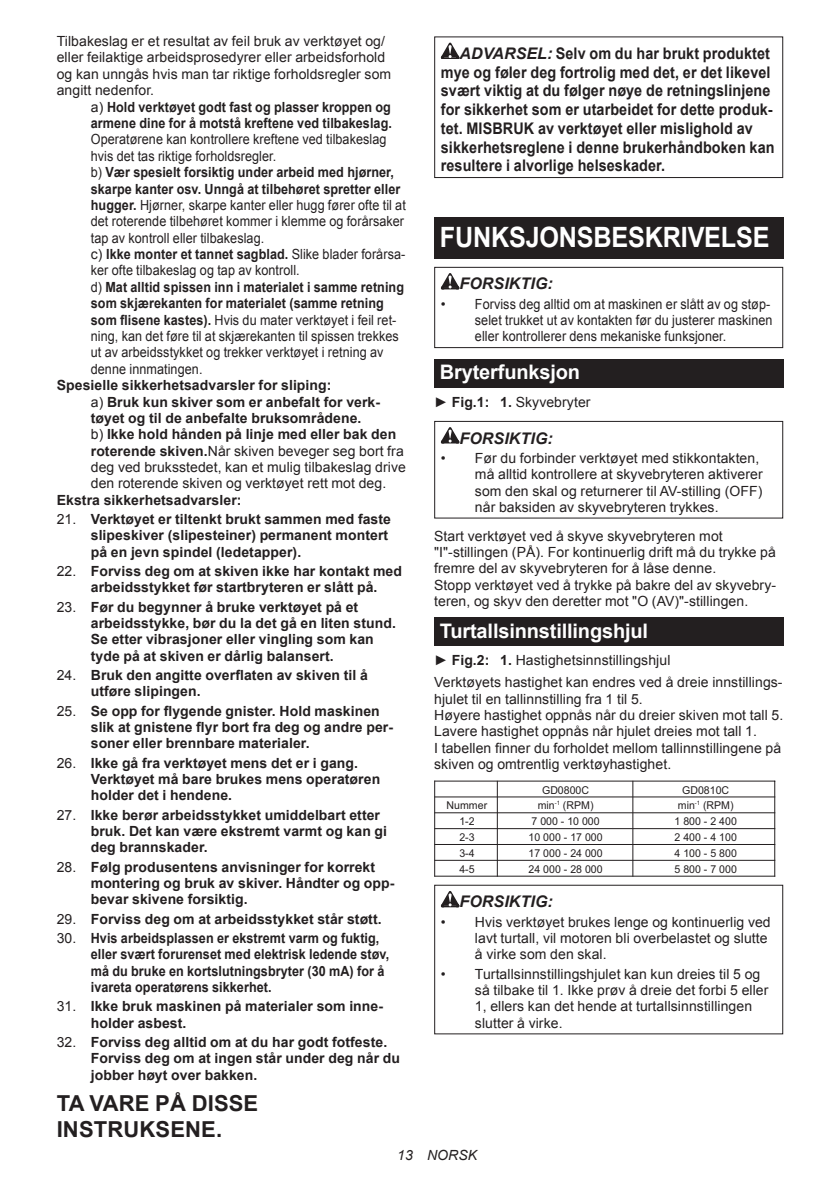
<style>
.page{position:relative;width:840px;height:1191px;background:#fff}
.page>*{position:absolute;margin:0;border:0;box-sizing:border-box;transform-origin:0 0}
.t1{font:700 28px "Arial";letter-spacing:-.01em;color:#fff;scale:.9 1}
.t2{font:700 22px/25.8px "Arial";letter-spacing:.005em;color:#231f20}
.t3{font:700 20px "Arial";letter-spacing:-.01em;color:#fff}
.t4{font:700 16px/18.8px "Arial";letter-spacing:.005em;color:#231f20;scale:.9 1}
.t5{font:italic 700 16px "Arial";letter-spacing:.005em;color:#231f20}
.t6{font:700 14px/16.4px "Arial";letter-spacing:.005em;color:#231f20}
.t7{font:14px/16.4px "Arial";letter-spacing:.005em;color:#231f20}
.t8{font:14px/16.4px "Arial";letter-spacing:.005em;color:#231f20;scale:.9 1}
.t9{font:700 14px/16.4px "Arial";letter-spacing:.005em;color:#231f20;scale:.9 1}
.t10{font:italic 14px "Arial";letter-spacing:.005em;color:#231f20}
.t11{font:10.8px "Arial";color:#231f20}
.s1{font-weight:400}
.s2{font-weight:700}
.s3{font-style:italic}
</style>
<div class="page">
<svg style="left:440px;top:43px;width:19px;height:16px"></svg>
<div style="left:434px;top:36px;width:348px;height:142px;border:1px solid #231f20"></div>
<div style="left:434px;top:218px;width:348px;height:41px;background:#231f20"></div>
<svg style="left:440px;top:273px;width:19px;height:16px"></svg>
<div style="left:434px;top:267px;width:348px;height:81px;border:1px solid #231f20"></div>
<div style="left:434px;top:359px;width:348px;height:29px;background:#231f20"></div>
<svg style="left:440px;top:427px;width:19px;height:16px"></svg>
<div style="left:434px;top:421px;width:348px;height:97px;border:1px solid #231f20"></div>
<div style="left:434px;top:617px;width:348px;height:29px;background:#231f20"></div>
<hr style="left:434px;top:781px;width:1px;height:95px;background:#231f20">
<hr style="left:773px;top:781px;width:1px;height:95px;background:#231f20">
<hr style="left:434px;top:780px;width:340px;height:1px;background:#231f20">
<hr style="left:434px;top:796px;width:340px;height:1px;background:#231f20">
<hr style="left:434px;top:812px;width:340px;height:1px;background:#231f20">
<hr style="left:434px;top:828px;width:340px;height:1px;background:#231f20">
<hr style="left:434px;top:844px;width:340px;height:1px;background:#231f20">
<hr style="left:434px;top:860px;width:340px;height:1px;background:#231f20">
<hr style="left:434px;top:875px;width:340px;height:1px;background:#231f20">
<hr style="left:632px;top:781px;width:1px;height:95px;background:#231f20">
<hr style="left:496px;top:781px;width:1px;height:95px;background:#231f20">
<svg style="left:440px;top:891px;width:19px;height:16px"></svg>
<div style="left:434px;top:884px;width:348px;height:150px;border:1px solid #231f20"></div>
<p class="t7" style="left:57px;top:33px;width:336px">Tilbakeslag er et resultat av feil bruk av verktøyet og/ eller feilaktige arbeidsprosedyrer eller arbeidsforhold og kan unngås hvis man tar riktige forholdsregler som angitt nedenfor.</p>
<p class="t9" style="left:91px;top:99px;width:336px"><span class="s1">a)</span> Hold verktøyet godt fast og plasser kroppen og armene dine for å motstå kreftene ved tilbakeslag.</p>
<p class="t8" style="left:91px;top:131px;width:351px">Operatørene kan kontrollere kreftene ved tilbakeslag hvis det tas riktige forholdsregler.<br>b) <span class="s2">Vær spesielt forsiktig under arbeid med hjørner, skarpe kanter osv. Unngå at tilbehøret spretter eller hugger.</span> Hjørner, skarpe kanter eller hugg fører ofte til at det roterende tilbehøret kommer i klemme og forårsaker tap av kontroll eller tilbakeslag.<br>c) <span class="s2">Ikke monter et tannet sagblad.</span> Slike blader forårsa&shy;ker ofte tilbakeslag og tap av kontroll.<br>d) <span class="s2">Mat alltid spissen inn i materialet i samme retning som skjærekanten for materialet (samme retning som flisene kastes).</span> Hvis du mater verktøyet i feil ret&shy;ning, kan det føre til at skjærekanten til spissen trekkes ut av arbeidsstykket og trekker verktøyet i retning av denne innmatingen.</p>
<p class="t6" style="left:91px;top:377px;width:316px;text-indent:-34px">Spesielle sikkerhetsadvarsler for sliping:<br><span class="s1">a)</span> Bruk kun skiver som er anbefalt for verk&shy;tøyet og til de anbefalte bruksområdene.<br><span class="s1">b)</span> Ikke hold hånden på linje med eller bak den roterende skiven.<span class="s1">Når skiven beveger seg bort fra deg ved bruksstedet, kan et mulig tilbakeslag drive den roterende skiven og verktøyet rett mot deg.</span></p>
<p class="t6" style="left:57px;top:492px;width:186px">Ekstra sikkerhetsadvarsler:</p>
<p class="t6" style="left:91px;top:511px;width:301px;text-indent:-34px"><span class="s1">21.</span> Verktøyet er tiltenkt brukt sammen med faste slipeskiver (slipesteiner) permanent montert på en jevn spindel (ledetapper).</p>
<p class="t6" style="left:91px;top:563px;width:312px;text-indent:-34px"><span class="s1">22.</span> Forviss deg om at skiven ikke har kontakt med arbeidsstykket før startbryteren er slått på.</p>
<p class="t6" style="left:91px;top:599px;width:306px;text-indent:-34px"><span class="s1">23.</span> Før du begynner å bruke verktøyet på et arbeidsstykke, bør du la det gå en liten stund.<br>Se etter vibrasjoner eller vingling som kan tyde på at skiven er dårlig balansert.</p>
<p class="t6" style="left:91px;top:667px;width:278px;text-indent:-34px"><span class="s1">24.</span> Bruk den angitte overflaten av skiven til å utføre slipingen.</p>
<p class="t6" style="left:91px;top:703px;width:303px;text-indent:-34px"><span class="s1">25.</span> Se opp for flygende gnister. Hold maskinen slik at gnistene flyr bort fra deg og andre per&shy;soner eller brennbare materialer.</p>
<p class="t6" style="left:91px;top:755px;width:291px;text-indent:-34px"><span class="s1">26.</span> Ikke gå fra verktøyet mens det er i gang.<br>Verktøyet må bare brukes mens operatøren holder det i hendene.</p>
<p class="t6" style="left:91px;top:807px;width:297px;text-indent:-34px"><span class="s1">27.</span> Ikke berør arbeidsstykket umiddelbart etter bruk. Det kan være ekstremt varmt og kan gi deg brannskader.</p>
<p class="t6" style="left:91px;top:859px;width:305px;text-indent:-34px"><span class="s1">28.</span> Følg produsentens anvisninger for korrekt montering og bruk av skiver. Håndter og opp&shy;bevar skivene forsiktig.</p>
<p class="t6" style="left:57px;top:911px;width:326px"><span class="s1">29.</span> Forviss deg om at arbeidsstykket står støtt.</p>
<p class="t9" style="left:91px;top:930px;width:333px;text-indent:-34px"><span class="s1">30.</span> Hvis arbeidsplassen er ekstremt varm og fuktig, eller svært forurenset med elektrisk ledende støv, må du bruke en kortslutningsbryter (30 mA) for å ivareta operatørens sikkerhet.</p>
<p class="t6" style="left:91px;top:998px;width:293px;text-indent:-34px"><span class="s1">31.</span> Ikke bruk maskinen på materialer som inne&shy;holder asbest.</p>
<p class="t6" style="left:91px;top:1034px;width:310px;text-indent:-34px"><span class="s1">32.</span> Forviss deg alltid om at du har godt fotfeste.<br>Forviss deg om at ingen står under deg når du jobber høyt over bakken.</p>
<h2 class="t2" style="left:57px;top:1091px;width:203px">TA VARE PÅ DISSE<br>INSTRUKSENE.</h2>
<p class="t4" style="left:440px;top:44px;width:372px;text-indent:19px"><span class="s3">ADVARSEL:</span> Selv om du har brukt produktet mye og føler deg fortrolig med det, er det likevel svært viktig at du følger nøye de retningslinjene for sikkerhet som er utarbeidet for dette produk&shy;tet. MISBRUK av verktøyet eller mislighold av sikkerhetsreglene i denne brukerhåndboken kan resultere i alvorlige helseskader.</p>
<h1 class="t1" style="left:439px;top:219px;width:367px">FUNKSJONSBESKRIVELSE</h1>
<p class="t5" style="left:459px;top:273px;width:95px">FORSIKTIG:</p>
<p class="t7" style="left:474px;top:296px;width:299px;text-indent:-34px">• Forviss deg alltid om at maskinen er slått av og støp&shy;selet trukket ut av kontakten før du justerer maskinen eller kontrollerer dens mekaniske funksjoner.</p>
<h3 class="t3" style="left:439px;top:359px;width:142px">Bryterfunksjon</h3>
<p class="t7" style="left:434px;top:394px;width:158px">► <span class="s2">Fig.1: 1.</span> Skyvebryter</p>
<p class="t5" style="left:459px;top:427px;width:95px">FORSIKTIG:</p>
<p class="t7" style="left:474px;top:450px;width:289px;text-indent:-34px">• Før du forbinder verktøyet med stikkontakten, må alltid kontrollere at skyvebryteren aktiverer som den skal og returnerer til AV-stilling (OFF) når baksiden av skyvebryteren trykkes.</p>
<p class="t7" style="left:434px;top:527px;width:343px">Start verktøyet ved å skyve skyvebryteren mot "I"-stillingen (PÅ). For kontinuerlig drift må du trykke på fremre del av skyvebryteren for å låse denne.<br>Stopp verktøyet ved å trykke på bakre del av skyvebry&shy;teren, og skyv den deretter mot "O (AV)"-stillingen.</p>
<h3 class="t3" style="left:439px;top:617px;width:210px">Turtallsinnstillingshjul</h3>
<p class="t7" style="left:434px;top:649px;width:349px;line-height:22px">► <span class="s2">Fig.2: 1.</span> Hastighetsinnstillingshjul<br>Verktøyets hastighet kan endres ved å dreie innstillings-</p>
<p class="t7" style="left:434px;top:690px;width:350px">hjulet til en tallinnstilling fra 1 til 5.<br>Høyere hastighet oppnås når du dreier skiven mot tall 5.<br>Lavere hastighet oppnås når hjulet dreies mot tall 1.<br>I tabellen finner du forholdet mellom tallinnstillingene på skiven og omtrentlig verktøyhastighet.</p>
<p class="t11" style="left:541px;top:782px;width:48px">GD0800C</p>
<p class="t11" style="left:681px;top:782px;width:48px">GD0810C</p>
<p class="t11" style="left:446px;top:798px;width:42px">Nummer</p>
<p class="t11" style="left:537px;top:798px;width:57px">min<sup>-1</sup> (RPM)</p>
<p class="t11" style="left:459px;top:814px;width:17px">1-2</p>
<p class="t11" style="left:531px;top:814px;width:70px">7 000 - 10 000</p>
<p class="t11" style="left:674px;top:814px;width:64px">1 800 - 2 400</p>
<p class="t11" style="left:459px;top:830px;width:17px">2-3</p>
<p class="t11" style="left:528px;top:830px;width:76px">10 000 - 17 000</p>
<p class="t11" style="left:674px;top:830px;width:64px">2 400 - 4 100</p>
<p class="t11" style="left:459px;top:846px;width:17px">3-4</p>
<p class="t11" style="left:528px;top:846px;width:76px">17 000 - 24 000</p>
<p class="t11" style="left:674px;top:846px;width:64px">4 100 - 5 800</p>
<p class="t11" style="left:459px;top:862px;width:17px">4-5</p>
<p class="t11" style="left:528px;top:862px;width:76px">24 000 - 28 000</p>
<p class="t11" style="left:674px;top:862px;width:64px">5 800 - 7 000</p>
<p class="t11" style="left:677px;top:798px;width:57px">min<sup>-1</sup> (RPM)</p>
<p class="t5" style="left:459px;top:891px;width:95px">FORSIKTIG:</p>
<p class="t7" style="left:474px;top:913px;width:297px;text-indent:-34px">• Hvis verktøyet brukes lenge og kontinuerlig ved lavt turtall, vil motoren bli overbelastet og slutte å virke som den skal.</p>
<p class="t7" style="left:474px;top:965px;width:295px;text-indent:-34px">• Turtallsinnstillingshjulet kan kun dreies til 5 og så tilbake til 1. Ikke prøv å dreie det forbi 5 eller 1, ellers kan det hende at turtallsinnstillingen slutter å virke.</p>
<p class="t10" style="left:397px;top:1146px;width:81px">13 NORSK</p>
</div>
